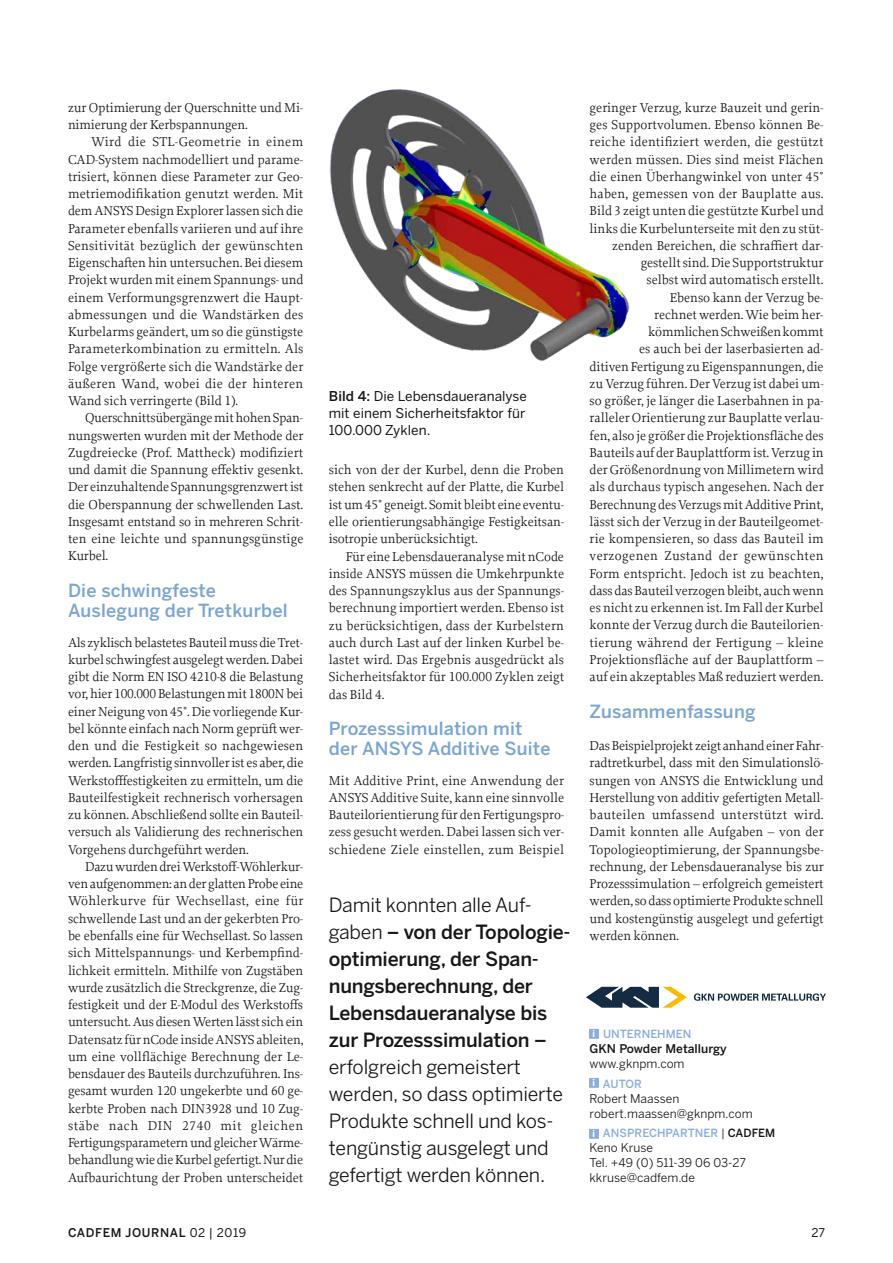
<style>
.page{position:relative;width:893px;height:1263px;background:#fff}
.page>*{position:absolute;margin:0;border:0;box-sizing:border-box;transform-origin:0 0}
.t1{font:500 19.5px/27px "Benton Sans";letter-spacing:-.01em;color:#181716}
.t2{font:19.5px/27px "Benton Sans";letter-spacing:-.01em;color:#181716}
.t3{font:500 18px/19.5px "Benton Sans";letter-spacing:.01em;color:#7ba5d3}
.t4{font:13.5px/17.2px "Proforma";color:#181716;text-align:justify}
.t5{font:13.5px/17.2px "Benton Sans";color:#181716;text-align:justify}
.t6{font:12px/15px "Benton Sans";color:#181716}
.t7{font:500 12px "Benton Sans";letter-spacing:.05em;color:#181716}
.t8{font:500 12px "Benton Sans";letter-spacing:.005em;color:#181716}
.t9{font:12px "Benton Sans";color:#181716}
.t10{font:500 11.25px "Benton Sans";color:#8baed8}
.t11{font:900 condensed 9.3px "Frutiger";color:#fff}
.s1{font-weight:500}
.s2{font-weight:400}
.s3{font-weight:400;color:#181716}
.s4{color:#181716}
</style>
<div class="page">
<img style="left:330px;top:89px;width:300px;height:272px">
<div style="left:589px;top:1029px;width:10px;height:9px;background:#8baed8"></div>
<div style="left:589px;top:1078px;width:10px;height:9px;background:#8baed8"></div>
<div style="left:589px;top:1129px;width:10px;height:9px;background:#8baed8"></div>
<svg style="left:586px;top:987px;width:101px;height:21px"></svg>
<svg style="left:694px;top:993px;width:132px;height:8px"></svg>
<p class="t4" style="left:68px;top:99px;width:237px">zur Optimierung der Querschnitte und Mi&shy;nimierung der Kerbspannungen.</p>
<p class="t4" style="left:68px;top:133px;width:237px;text-indent:23px">Wird die STL-Geometrie in einem CAD-System nachmodelliert und parame&shy;trisiert, können diese Parameter zur Geo&shy;metriemodifikation genutzt werden. Mit dem ANSYS Design Explorer lassen sich die Parameter ebenfalls variieren und auf ihre Sensitivität bezüglich der gewünschten Eigenschaften hin untersuchen. Bei diesem Projekt wurden mit einem Spannungs- und einem Verformungsgrenzwert die Haupt&shy;abmessungen und die Wandstärken des Kurbelarms geändert, um so die günstigste Parameterkombination zu ermitteln. Als Folge vergrößerte sich die Wandstärke der äußeren Wand, wobei die der hinteren Wand sich verringerte (Bild 1).</p>
<p class="t4" style="left:68px;top:409px;width:237px;text-indent:17px">Querschnittsübergänge mit hohen Span&shy;nungswerten wurden mit der Methode der Zugdreiecke (Prof. Mattheck) modifiziert und damit die Spannung effektiv gesenkt.<br>Der einzuhaltende Spannungsgrenzwert ist die Oberspannung der schwellenden Last.<br>Insgesamt entstand so in mehreren Schrit&shy;ten eine leichte und spannungsgünstige Kurbel.</p>
<h2 class="t3" style="left:68px;top:581px;width:221px">Die schwingfeste<br>Auslegung der Tretkurbel</h2>
<p class="t4" style="left:68px;top:633px;width:237px">Als zyklisch belastetes Bauteil muss die Tret&shy;kurbel schwingfest ausgelegt werden. Dabei gibt die Norm EN ISO 4210-8 die Belastung vor, hier 100.000 Belastungen mit 1800N bei einer Neigung von 45°. Die vorliegende Kur&shy;bel könnte einfach nach Norm geprüft wer&shy;den und die Festigkeit so nachgewiesen werden. Langfristig sinnvoller ist es aber, die Werkstofffestigkeiten zu ermitteln, um die Bauteilfestigkeit rechnerisch vorhersagen zu können. Abschließend sollte ein Bauteil&shy;versuch als Validierung des rechnerischen Vorgehens durchgeführt werden.</p>
<p class="t4" style="left:68px;top:858px;width:237px;text-indent:17px">Dazu wurden drei Werkstoff-Wöhlerkur&shy;ven aufgenommen: an der glatten Probe eine Wöhlerkurve für Wechsellast, eine für schwellende Last und an der gekerbten Pro&shy;be ebenfalls eine für Wechsellast. So lassen sich Mittelspannungs- und Kerbempfind&shy;lichkeit ermitteln. Mithilfe von Zugstäben wurde zusätzlich die Streckgrenze, die Zug&shy;festigkeit und der E-Modul des Werkstoffs untersucht. Aus diesen Werten lässt sich ein Datensatz für nCode inside ANSYS ableiten, um eine vollflächige Berechnung der Le&shy;bensdauer des Bauteils durchzuführen. Ins&shy;gesamt wurden 120 ungekerbte und 60 ge&shy;kerbte Proben nach DIN3928 und 10 Zug&shy;stäbe nach DIN 2740 mit gleichen Fertigungsparametern und gleicher Wärme&shy;behandlung wie die Kurbel gefertigt. Nur die Aufbaurichtung der Proben unterscheidet</p>
<p class="t5" style="left:329px;top:387px;width:200px"><span class="s1">Bild 4:</span> Die Lebensdaueranalyse mit einem Sicherheitsfaktor für 100.000 Zyklen.</p>
<p class="t4" style="left:329px;top:461px;width:237px">sich von der der Kurbel, denn die Proben stehen senkrecht auf der Platte, die Kurbel ist um 45° geneigt. Somit bleibt eine eventu&shy;elle orientierungsabhängige Festigkeitsan&shy;isotropie unberücksichtigt.</p>
<p class="t4" style="left:329px;top:547px;width:237px;text-indent:17px">Für eine Lebensdaueranalyse mit nCode inside ANSYS müssen die Umkehrpunkte des Spannungszyklus aus der Spannungs&shy;berechnung importiert werden. Ebenso ist zu berücksichtigen, dass der Kurbelstern auch durch Last auf der linken Kurbel be&shy;lastet wird. Das Ergebnis ausgedrückt als Sicherheitsfaktor für 100.000 Zyklen zeigt das Bild 4.</p>
<h2 class="t3" style="left:329px;top:719px;width:223px">Prozesssimulation mit der ANSYS Additive Suite</h2>
<p class="t4" style="left:329px;top:771px;width:237px">Mit Additive Print, eine Anwendung der ANSYS Additive Suite, kann eine sinnvolle Bauteilorientierung für den Fertigungspro&shy;zess gesucht werden. Dabei lassen sich ver&shy;schiedene Ziele einstellen, zum Beispiel</p>
<h1 class="t1" style="left:329px;top:891px;width:243px"><span class="s2">Damit konnten alle Auf&shy;gaben</span> – von der Topologie&shy;optimierung, der Span&shy;nungsberechnung, der<br>Lebensdaueranalyse bis zur Prozesssimulation –</h1>
<h1 class="t2" style="left:329px;top:1053px;width:236px">erfolgreich gemeistert werden, so dass optimierte<br>Produkte schnell und kos&shy;tengünstig ausgelegt und gefertigt werden können.</h1>
<p class="t4" style="left:590px;top:99px;width:236px;text-align:right">geringer Verzug, kurze Bauzeit und gerin&shy;ges Supportvolumen. Ebenso können Be&shy;reiche identifiziert werden, die gestützt werden müssen. Dies sind meist Flächen die einen Überhangwinkel von unter 45° haben, gemessen von der Bauplatte aus.<br>Bild 3 zeigt unten die gestützte Kurbel und links die Kurbelunterseite mit den zu stüt&shy;zenden Bereichen, die schraffiert dar&shy;gestellt sind. Die Supportstruktur<br>selbst wird automatisch erstellt.<br>Ebenso kann der Verzug be-<br>rechnet werden. Wie beim her&shy;kömmlichen Schweißen kommt<br>es auch bei der laserbasierten ad-<br>ditiven Fertigung zu Eigenspannungen, die zu Verzug führen. Der Verzug ist dabei um&shy;so größer, je länger die Laserbahnen in pa&shy;ralleler Orientierung zur Bauplatte verlau&shy;fen, also je größer die Projektionsfläche des Bauteils auf der Bauplattform ist. Verzug in der Größenordnung von Millimetern wird als durchaus typisch angesehen. Nach der Berechnung des Verzugs mit Additive Print, lässt sich der Verzug in der Bauteilgeomet&shy;rie kompensieren, so dass das Bauteil im verzogenen Zustand der gewünschten Form entspricht. Jedoch ist zu beachten, dass das Bauteil verzogen bleibt, auch wenn es nicht zu erkennen ist. Im Fall der Kurbel konnte der Verzug durch die Bauteilorien&shy;tierung während der Fertigung – kleine Projektionsfläche auf der Bauplattform – auf ein akzeptables Maß reduziert werden.</p>
<h2 class="t3" style="left:590px;top:702px;width:167px">Zusammenfassung</h2>
<p class="t4" style="left:590px;top:737px;width:236px">Das Beispielprojekt zeigt anhand einer Fahr&shy;radtretkurbel, dass mit den Simulationslö&shy;sungen von ANSYS die Entwicklung und Herstellung von additiv gefertigten Metall&shy;bauteilen umfassend unterstützt wird.<br>Damit konnten alle Aufgaben – von der Topologieoptimierung, der Spannungsbe&shy;rechnung, der Lebensdaueranalyse bis zur Prozesssimulation – erfolgreich gemeistert werden, so dass optimierte Produkte schnell und kostengünstig ausgelegt und gefertigt werden können.</p>
<p class="t10" style="left:603px;top:1027px;width:90px">UNTERNEHMEN</p>
<p class="t8" style="left:590px;top:1041px;width:139px">GKN Powder Metallurgy</p>
<p class="t6" style="left:590px;top:1056px;width:97px">www.gknpm.com</p>
<p class="t10" style="left:603px;top:1076px;width:40px">AUTOR</p>
<p class="t6" style="left:590px;top:1091px;width:165px">Robert Maassen robert.maassen@gknpm.com</p>
<p class="t10" style="left:603px;top:1126px;width:174px">ANSPRECHPARTNER <span class="s3">|</span> <span class="s4">CADFEM</span></p>
<p class="t6" style="left:590px;top:1140px;width:158px">Keno Kruse<br>Tel. +49 (0) 511-39 06 03-27 kkruse@cadfem.de</p>
<p class="t11" style="left:593px;top:1028px;width:4px">i</p>
<p class="t11" style="left:593px;top:1077px;width:4px">i</p>
<p class="t11" style="left:593px;top:1128px;width:4px">i</p>
<p class="t7" style="left:68px;top:1225px;width:180px">CADFEM JOURNAL <span class="s2">02 | 2019</span></p>
<p class="t9" style="left:811px;top:1225px;width:15px">27</p>
</div>
